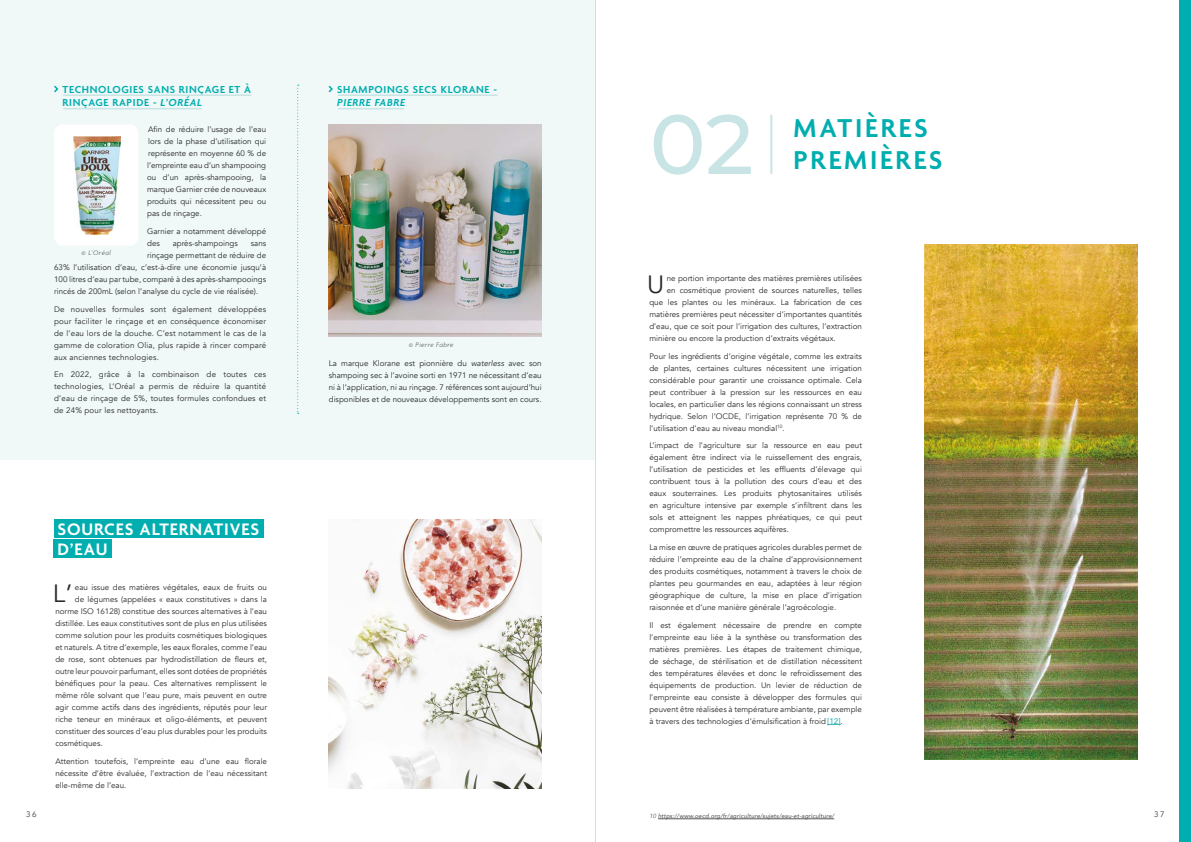
<style>
.page{position:relative;width:1191px;height:842px;background:#fff}
.page>*{position:absolute;margin:0;border:0;box-sizing:border-box;transform-origin:0 0}
.t1{font:500 84px "Montserrat";color:#c8e4e4}
.t2{font:600 28px "Agenda";letter-spacing:.1em;color:#00aeaf}
.t3{font:24.9px "Avenir";color:#282827}
.t4{font:600 18px/20px "Agenda";letter-spacing:.05em;color:#fff}
.t5{font:600 11px/13px "Agenda";letter-spacing:.06em;color:#00aeaf}
.t6{font:italic 600 11px "Agenda";letter-spacing:.06em;color:#00aeaf}
.t7{font:8px/12px "Avenir";color:#282827;text-align:justify}
.t8{font:8px "Avenir";color:#3c3c3b}
.t9{font:italic 300 7px "Agenda";letter-spacing:.06em;color:#575756}
.t10{font:italic 500 6px "Avenir";letter-spacing:.02em;color:#575756}
.s1{font-style:italic}
.s2{font-weight:500;color:#2fb2b3}
.s3{font-weight:400}
</style>
<div class="page">
<div style="left:54px;top:539px;width:58px;height:19px;background:#00aeaf"></div>
<div style="left:1179px;top:0;width:12px;height:842px;background:#00aeaf"></div>
<hr style="left:658px;top:819px;width:176px;height:1px;background:#575756">
<div style="left:54px;top:519px;width:209px;height:19px;background:#00aeaf"></div>
<div style="left:0;top:0;width:595px;height:460px;background:#f0f8f8"></div>
<svg style="left:297px;top:85px;width:2px;height:329px"></svg>
<img style="left:329px;top:124px;width:212px;height:212px">
<svg style="left:328px;top:85px;width:5px;height:8px"></svg>
<hr style="left:338px;top:94px;width:159px;height:2px;background:#c8e4e4">
<hr style="left:338px;top:108px;width:66px;height:1px;background:#c8e4e4">
<svg style="left:54px;top:85px;width:5px;height:8px"></svg>
<hr style="left:63px;top:94px;width:188px;height:2px;background:#c8e4e4">
<hr style="left:63px;top:108px;width:139px;height:1px;background:#c8e4e4">
<svg style="left:827px;top:724px;width:13px;height:1px"></svg>
<img style="left:924px;top:245px;width:213px;height:515px">
<img style="left:329px;top:519px;width:212px;height:269px">
<hr style="left:770px;top:115px;width:2px;height:59px;background:#c8e4e4">
<div style="left:54px;top:124px;width:84px;height:122px;background:#fff;border-radius:9px"></div>
<img style="left:73px;top:137px;width:47px;height:97px">
<hr style="left:595px;top:0;width:1px;height:842px;background:#dadada">
<h3 class="t5" style="left:63px;top:83px;width:190px">TECHNOLOGIES SANS RINÇAGE ET À<br>RINÇAGE RAPIDE - <span class="s1">L’ORÉAL</span></h3>
<p class="t7" style="left:147px;top:124px;width:121px">Afin de réduire l’usage de l’eau lors de la phase d’utilisation qui représente en moyenne 60 % de l’empreinte eau d’un shampooing ou d’un après-shampooing, la marque Garnier crée de nouveaux produits qui nécessitent peu ou pas de rinçage.</p>
<p class="t7" style="left:147px;top:225px;width:121px">Garnier a notamment développé des</p>
<p class="t7" style="left:173px;top:237px;width:67px">après-shampoings</p>
<p class="t7" style="left:251px;top:237px;width:17px">sans</p>
<p class="t7" style="left:147px;top:249px;width:120px">rinçage permettant de réduire de</p>
<p class="t7" style="left:54px;top:261px;width:213px">63% l’utilisation d’eau, c’est-à-dire une économie jusqu’à</p>
<p class="t7" style="left:54px;top:273px;width:214px">100 litres d’eau par tube, comparé à des après-shampooings</p>
<p class="t7" style="left:54px;top:285px;width:206px">rincés de 200mL (selon l’analyse du cycle de vie réalisée).</p>
<p class="t7" style="left:54px;top:303px;width:214px">De nouvelles formules sont également développées pour faciliter le rinçage et en conséquence économiser de l’eau lors de la douche. C’est notamment le cas de la gamme de coloration Olia, plus rapide à rincer comparé aux anciennes technologies.</p>
<p class="t7" style="left:54px;top:369px;width:214px">En 2022, grâce à la combinaison de toutes ces technologies, L’Oréal a permis de réduire la quantité d’eau de rinçage de 5%, toutes formules confondues et de 24% pour les nettoyants.</p>
<p class="t9" style="left:82px;top:249px;width:31px">© L’Oréal</p>
<h3 class="t4" style="left:57px;top:520px;width:203px">SOURCES ALTERNATIVES<br>D’EAU</h3>
<h3 class="t3" style="left:53px;top:578px;width:21px">L’</h3>
<p class="t7" style="left:75px;top:581px;width:193px">eau issue des matières végétales, eaux de fruits ou</p>
<p class="t7" style="left:75px;top:593px;width:193px">de légumes (appelées « eaux constitutives » dans la</p>
<p class="t7" style="left:55px;top:605px;width:213px">norme ISO 16128) constitue des sources alternatives à l’eau</p>
<p class="t7" style="left:55px;top:617px;width:213px">distillée. Les eaux constitutives sont de plus en plus utilisées</p>
<p class="t7" style="left:55px;top:629px;width:213px">comme solution pour les produits cosmétiques biologiques</p>
<p class="t7" style="left:55px;top:641px;width:213px">et naturels. A titre d’exemple, les eaux florales, comme l’eau</p>
<p class="t7" style="left:55px;top:653px;width:213px">de rose, sont obtenues par hydrodistillation de fleurs et,</p>
<p class="t7" style="left:55px;top:665px;width:213px">outre leur pouvoir parfumant, elles sont dotées de propriétés</p>
<p class="t7" style="left:55px;top:677px;width:213px">bénéfiques pour la peau. Ces alternatives remplissent le</p>
<p class="t7" style="left:55px;top:689px;width:213px">même rôle solvant que l’eau pure, mais peuvent en outre</p>
<p class="t7" style="left:55px;top:701px;width:213px">agir comme actifs dans des ingrédients, réputés pour leur</p>
<p class="t7" style="left:55px;top:713px;width:213px">riche teneur en minéraux et oligo-éléments, et peuvent</p>
<p class="t7" style="left:55px;top:725px;width:213px">constituer des sources d’eau plus durables pour les produits</p>
<p class="t7" style="left:55px;top:737px;width:49px">cosmétiques.</p>
<p class="t7" style="left:55px;top:755px;width:213px">Attention toutefois, l’empreinte eau d’une eau florale nécessite d’être évaluée, l’extraction de l’eau nécessitant elle-même de l’eau.</p>
<h3 class="t5" style="left:337px;top:83px;width:161px">SHAMPOINGS SECS KLORANE -</h3>
<h3 class="t6" style="left:337px;top:96px;width:70px">PIERRE FABRE</h3>
<p class="t9" style="left:409px;top:340px;width:46px">© Pierre Fabre</p>
<p class="t7" style="left:329px;top:358px;width:214px">La marque Klorane est pionnière du <span class="s1">waterless</span> avec son shampoing sec à l’avoine sorti en 1971 ne nécessitant d’eau ni à l’application, ni au rinçage. 7 références sont aujourd’hui disponibles et de nouveaux développements sont en cours.</p>
<h1 class="t1" style="left:649px;top:85px;width:105px">02</h1>
<h2 class="t2" style="left:793px;top:113px;width:136px">MATIÈRES</h2>
<h2 class="t2" style="left:793px;top:145px;width:151px">PREMIÈRES</h2>
<h3 class="t3" style="left:647px;top:270px;width:19px">U</h3>
<p class="t7" style="left:667px;top:272px;width:197px">ne portion importante des matières premières utilisées</p>
<p class="t7" style="left:667px;top:284px;width:197px">en cosmétique provient de sources naturelles, telles</p>
<p class="t7" style="left:649px;top:296px;width:214px">que les plantes ou les minéraux. La fabrication de ces</p>
<p class="t7" style="left:649px;top:308px;width:214px">matières premières peut nécessiter d’importantes quantités</p>
<p class="t7" style="left:649px;top:320px;width:214px">d’eau, que ce soit pour l’irrigation des cultures, l’extraction</p>
<p class="t7" style="left:649px;top:332px;width:188px">minière ou encore la production d’extraits végétaux.</p>
<p class="t7" style="left:649px;top:350px;width:214px">Pour les ingrédients d’origine végétale, comme les extraits de plantes, certaines cultures nécessitent une irrigation considérable pour garantir une croissance optimale. Cela peut contribuer à la pression sur les ressources en eau locales, en particulier dans les régions connaissant un stress hydrique. Selon l’OCDE, l’irrigation représente 70 % de l’utilisation d’eau au niveau mondial<sup>10</sup>.</p>
<p class="t7" style="left:649px;top:440px;width:214px">L’impact de l’agriculture sur la ressource en eau peut également être indirect via le ruissellement des engrais, l’utilisation de pesticides et les effluents d’élevage qui contribuent tous à la pollution des cours d’eau et des eaux souterraines. Les produits phytosanitaires utilisés en agriculture intensive par exemple s’infiltrent dans les sols et atteignent les nappes phréatiques, ce qui peut compromettre les ressources aquifères.</p>
<p class="t7" style="left:649px;top:541px;width:214px">La mise en œuvre de pratiques agricoles durables permet de réduire l’empreinte eau de la chaîne d’approvisionnement des produits cosmétiques, notamment à travers le choix de plantes peu gourmandes en eau, adaptées à leur région géographique de culture, la mise en place d’irrigation raisonnée et d’une manière générale l’agroécologie.</p>
<p class="t7" style="left:649px;top:619px;width:214px">Il est également nécessaire de prendre en compte l’empreinte eau liée à la synthèse ou transformation des matières premières. Les étapes de traitement chimique, de séchage, de stérilisation et de distillation nécessitent des températures élevées et donc le refroidissement des équipements de production. Un levier de réduction de l’empreinte eau consiste à développer des formules qui peuvent être réalisées à température ambiante, par exemple à travers des technologies d’émulsification à froid <span class="s2">[12]</span>.</p>
<p class="t8" style="left:26px;top:810px;width:12px">36</p>
<p class="t10" style="left:649px;top:813px;width:186px"><span class="s3">10</span> https://www.oecd.org/fr/agriculture/sujets/eau-et-agriculture/</p>
<p class="t8" style="left:1154px;top:810px;width:12px">37</p>
</div>
